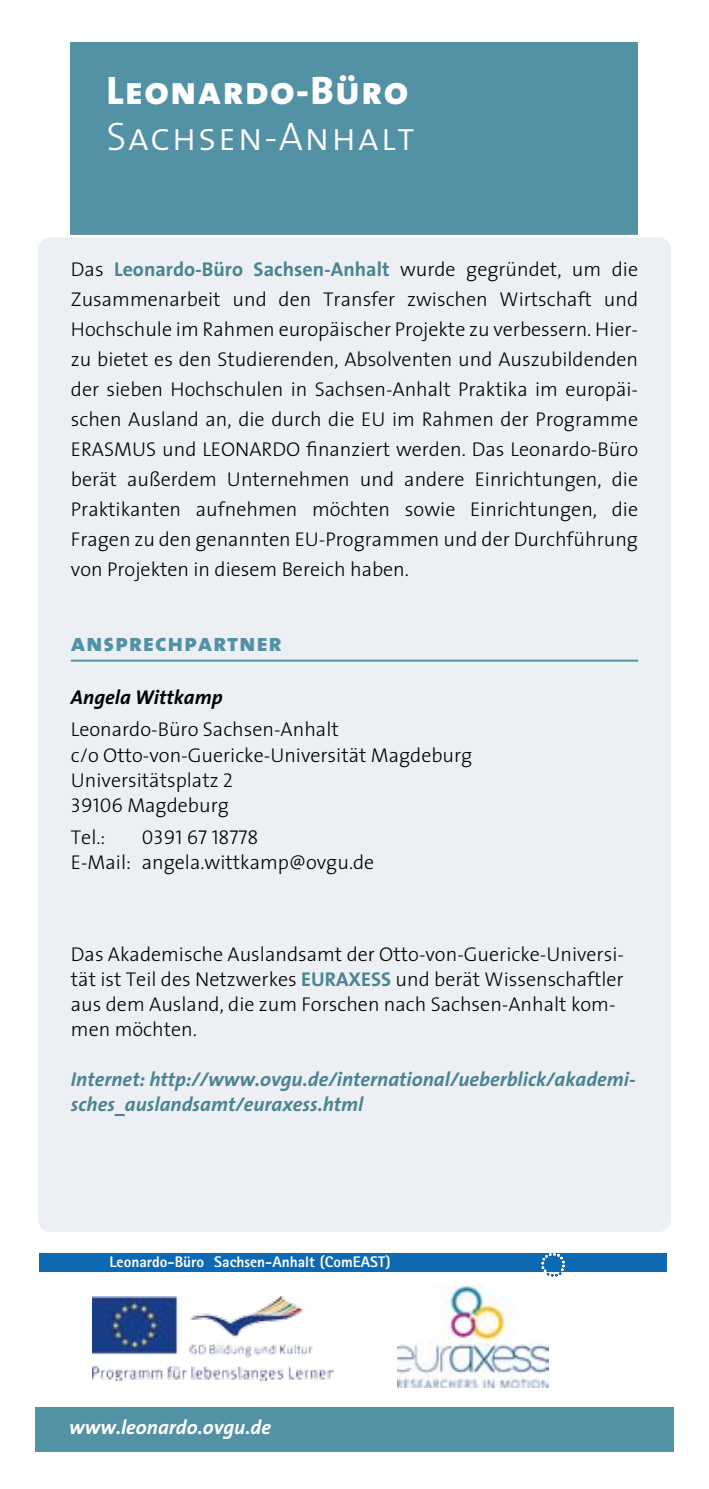
<style>
.page{position:relative;width:709px;height:1489px;background:#fff}
.page>*{position:absolute;margin:0;border:0;box-sizing:border-box;transform-origin:0 0}
.t1{font:300 40px "Thesis The Sans Caps";letter-spacing:.03em;color:#fff}
.t2{font:700 expanded 40px "Thesis The Sans Caps";letter-spacing:.03em;color:#fff}
.t3{font:700 expanded 25px "Thesis The Sans Caps";color:#5392a5}
.t4{font:300 20px/30px "Thesis The Sans";color:#000}
.t5{font:italic 700 20px/25px "Thesis The Sans";color:#4b8394}
.t6{font:italic 700 20px "Thesis The Sans";color:#fff}
.t7{font:italic 700 20px "Thesis The Sans";color:#000}
.t8{font:300 20px "Thesis The Sans Caps";color:#000}
.t9{font:800 15.5px "Rotis Sans Serif";color:#fff}
.s1{font-weight:700;color:#4b8394}
.s2{font-family:"Thesis The Sans Caps"}
</style>
<div class="page">
<div style="left:71px;top:43px;width:567px;height:1157px;background:#5392a5"></div>
<div style="left:35px;top:1406px;width:638px;height:45px;background:#5392a5"></div>
<div style="left:37px;top:236px;width:635px;height:997px;background:#ecf0f4;border-radius:14px"></div>
<hr style="left:71px;top:659px;width:567px;height:2px;background:#5392a5">
<img style="left:92px;top:1296px;width:241px;height:84px">
<div style="left:39px;top:1252px;width:628px;height:19px;background:#0d69b1"></div>
<svg style="left:541px;top:1252px;width:24px;height:24px"></svg>
<img style="left:397px;top:1285px;width:151px;height:102px">
<h1 class="t2" style="left:106px;top:57px;width:303px">Leonardo-Büro</h1>
<h1 class="t1" style="left:106px;top:103px;width:310px">Sachsen-Anhalt</h1>
<p class="t4" style="left:71px;top:253px;width:569px;text-align:justify">Das <span class="s1">Leonardo-Büro Sachsen-Anhalt</span> wurde gegründet, um die Zusammenarbeit und den Transfer zwischen Wirtschaft und Hochschule im Rahmen europäischer Projekte zu verbessern. Hier&shy;zu bietet es den Studierenden, Absolventen und Auszubildenden der sieben Hochschulen in Sachsen-Anhalt Praktika im europäi&shy;schen Ausland an, die durch die EU im Rahmen der Programme ERASMUS und LEONARDO finanziert werden. Das Leonardo-Büro berät außerdem Unternehmen und andere Einrichtungen, die Praktikanten aufnehmen möchten sowie Einrichtungen, die Fragen zu den genannten EU-Programmen und der Durchführung von Projekten in diesem Bereich haben.</p>
<p class="t3" style="left:71px;top:621px;width:212px">ansprechpartner</p>
<p class="t7" style="left:71px;top:681px;width:153px">Angela Wittkamp</p>
<p class="t4" style="left:71px;top:716px;width:403px;line-height:25px">Leonardo-Büro Sachsen-Anhalt<br>c/o Otto-von-Guericke-Universität Magdeburg<br>Universitätsplatz <span class="s2">2<br>39106</span> Magdeburg</p>
<p class="t4" style="left:71px;top:821px;width:36px">Tel.:</p>
<p class="t8" style="left:142px;top:820px;width:118px">0391 67 18778</p>
<p class="t4" style="left:71px;top:846px;width:305px">E-Mail: angela.wittkamp@ovgu.de</p>
<p class="t4" style="left:71px;top:941px;width:554px;line-height:25px">Das Akademische Auslandsamt der Otto-von-Guericke-Universi&shy;tät ist Teil des Netzwerkes <span class="s1">EURAXESS</span> und berät Wissenschaftler aus dem Ausland, die zum Forschen nach Sachsen-Anhalt kom&shy;men möchten.</p>
<p class="t5" style="left:71px;top:1066px;width:566px">Internet: http://www.ovgu.de/international/ueberblick/akademi&shy;sches_auslandsamt/euraxess.html</p>
<p class="t9" style="left:109px;top:1252px;width:282px">Leonardo-Büro Sachsen-Anhalt (ComEAST)</p>
<p class="t6" style="left:69px;top:1410px;width:203px">www.leonardo.ovgu.de</p>
</div>
